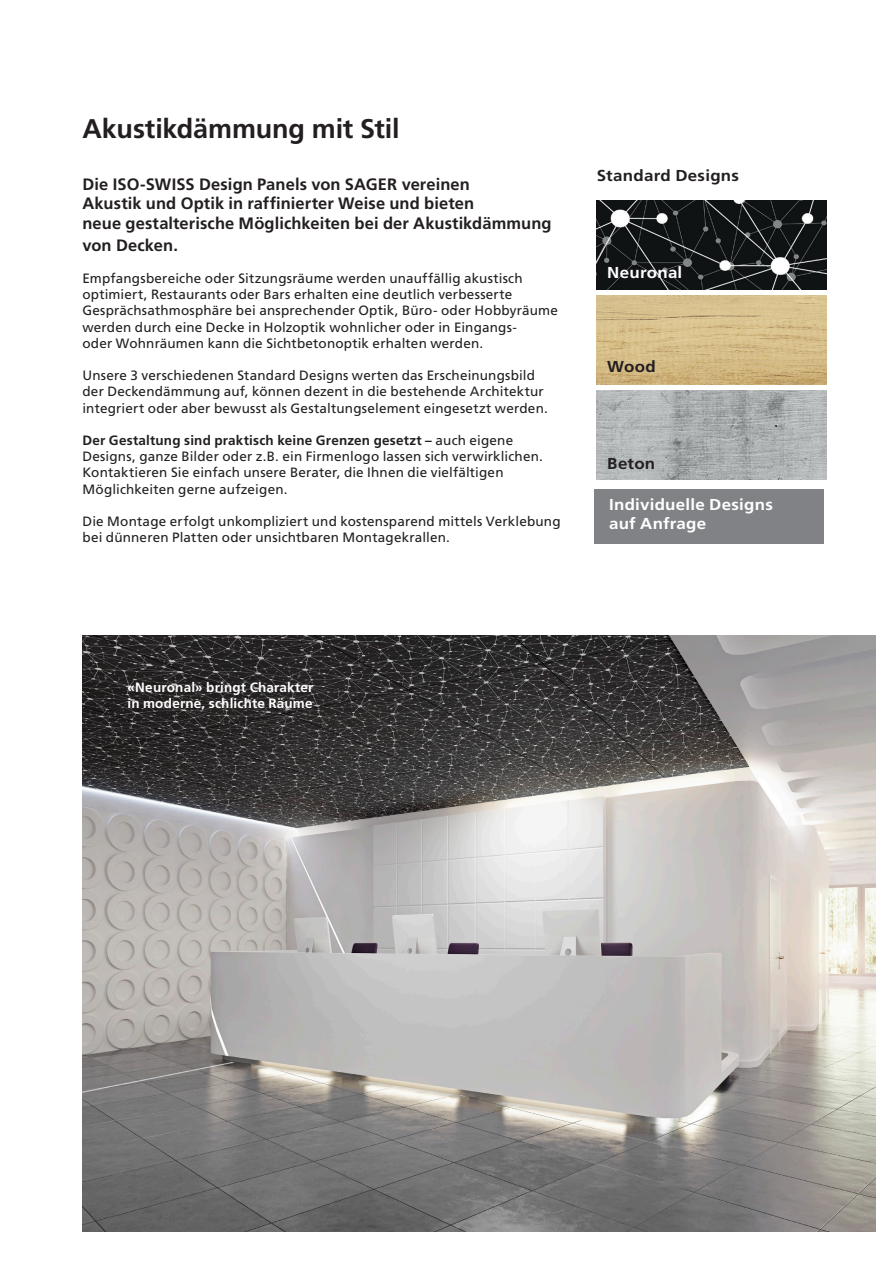
<style>
.page{position:relative;width:893px;height:1263px;background:#fff}
.page>*{position:absolute;margin:0;border:0;box-sizing:border-box;transform-origin:0 0}
.t1{font:700 27px "Frutiger LT Std";letter-spacing:-.005em;color:#231f20}
.t2{font:700 16.5px/19.8px "Frutiger LT Std";letter-spacing:.005em;color:#231f20}
.t3{font:700 15.75px/19px "Frutiger LT Std";letter-spacing:.015em;color:#fff;scale:1.07 1}
.t4{font:700 15.75px "Frutiger LT Std";letter-spacing:.015em;color:#231f20;scale:1.07 1}
.t5{font:13.5px/16.2px "Frutiger LT Std";letter-spacing:.015em;color:#231f20}
.t6{font:700 13.5px/16.2px "Frutiger LT Std";letter-spacing:.015em;color:#fff}
.s1{font-weight:700}
</style>
<div class="page">
<img style="left:82px;top:635px;width:794px;height:597px">
<img style="left:597px;top:200px;width:229px;height:90px">
<img style="left:597px;top:295px;width:229px;height:90px">
<img style="left:597px;top:390px;width:229px;height:90px">
<div style="left:594px;top:489px;width:229px;height:54px;background:#808285"></div>
<h1 class="t1" style="left:82px;top:113px;width:319px">Akustikdämmung mit Stil</h1>
<p class="t2" style="left:82px;top:174px;width:471px">Die ISO-SWISS Design Panels von SAGER vereinen<br>Akustik und Optik in raffinierter Weise und bieten<br>neue gestalterische Möglichkeiten bei der Akustikdämmung</p>
<p class="t2" style="left:82px;top:235px;width:97px">von Decken.</p>
<p class="t5" style="left:82px;top:270px;width:477px">Empfangsbereiche oder Sitzungsräume werden unauffällig akustisch optimiert, Restaurants oder Bars erhalten eine deutlich verbesserte Gesprächsathmosphäre bei ansprechender Optik, Büro- oder Hobbyräume werden durch eine Decke in Holzoptik wohnlicher oder in Eingangs-<br>oder Wohnräumen kann die Sichtbetonoptik erhalten werden.</p>
<p class="t5" style="left:82px;top:367px;width:467px">Unsere 3 verschiedenen Standard Designs werten das Erscheinungsbild der Deckendämmung auf, können dezent in die bestehende Architektur integriert oder aber bewusst als Gestaltungselement eingesetzt werden.</p>
<p class="t5" style="left:82px;top:432px;width:462px"><span class="s1">Der Gestaltung sind praktisch keine Grenzen gesetzt –</span> auch eigene Designs, ganze Bilder oder z.B. ein Firmenlogo lassen sich verwirklichen.<br>Kontaktieren Sie einfach unsere Berater, die Ihnen die vielfältigen Möglichkeiten gerne aufzeigen.</p>
<p class="t5" style="left:82px;top:513px;width:480px">Die Montage erfolgt unkompliziert und kostensparend mittels Verklebung bei dünneren Platten oder unsichtbaren Montagekrallen.</p>
<p class="t4" style="left:597px;top:166px;width:134px">Standard Designs</p>
<p class="t3" style="left:607px;top:263px;width:72px">Neuronal</p>
<p class="t4" style="left:607px;top:357px;width:47px">Wood</p>
<p class="t4" style="left:607px;top:454px;width:46px">Beton</p>
<p class="t3" style="left:609px;top:495px;width:155px">Individuelle Designs auf Anfrage</p>
<p class="t6" style="left:127px;top:679px;width:187px">«Neuronal» bringt Charakter in moderne, schlichte Räume</p>
</div>
